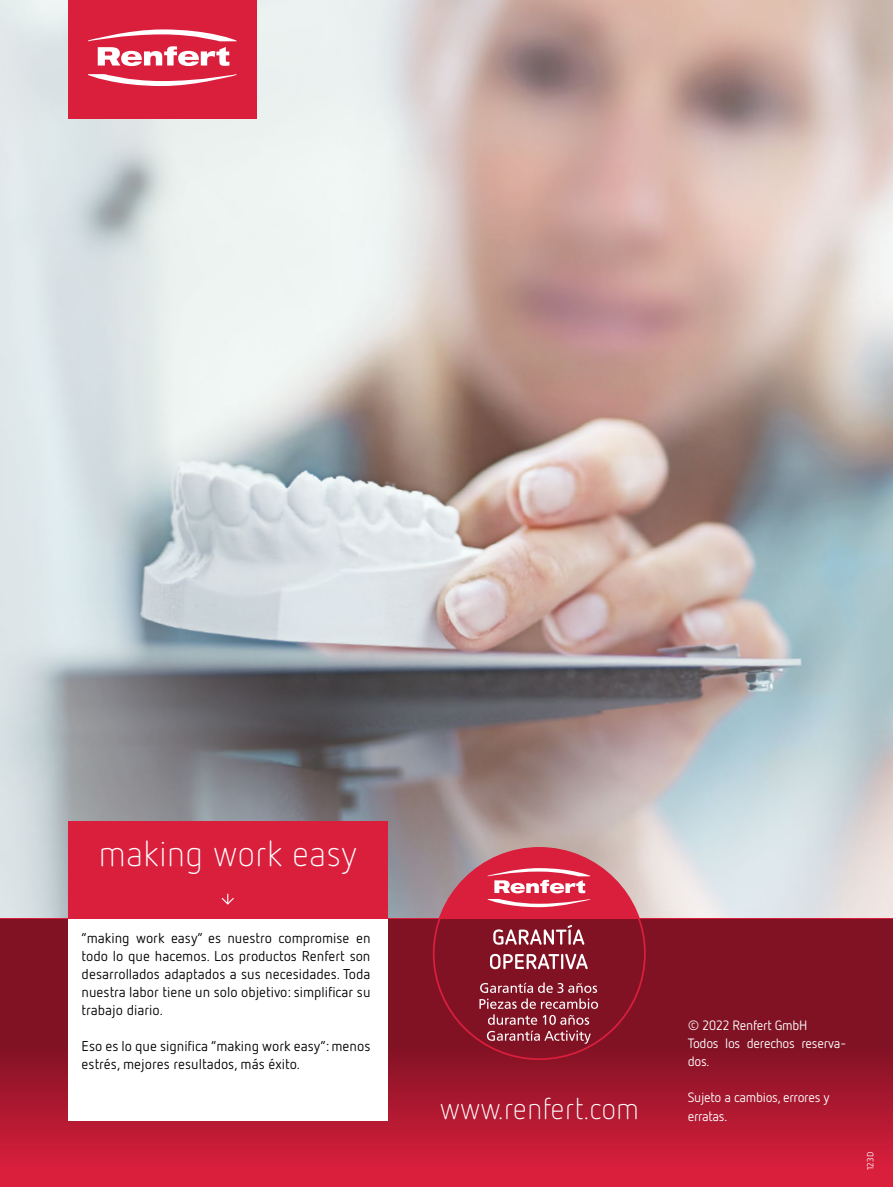
<style>
.page{position:relative;width:893px;height:1187px;background:#fff}
.page>*{position:absolute;margin:0;border:0;box-sizing:border-box;transform-origin:0 0}
.t1{font:300 36px "Netto Pro";color:#fff}
.t2{font:300 30px "Netto Pro";color:#fff}
.t3{font:14.25px/18px "Netto Pro";color:#000;text-align:justify}
.t4{font:13.5px/18px "Netto Pro";letter-spacing:-.02em;color:#fff}
.t5{font:9px "Netto Pro";color:#fff}
</style>
<div class="page">
<img style="left:0;top:0;width:893px;height:918px">
<svg style="left:0;top:918px;width:893px;height:268px;background:#a3172e"></svg>
<div style="left:68px;top:0;width:188px;height:118px;background:#da1f3d"></div>
<svg style="left:88px;top:74px;width:148px;height:12px"></svg>
<svg style="left:88px;top:29px;width:149px;height:37px"></svg>
<svg style="left:439px;top:847px;width:200px;height:71px;background:#d4586b"></svg>
<svg style="left:490px;top:953px;width:98px;height:16px"></svg>
<svg style="left:493px;top:924px;width:91px;height:20px"></svg>
<svg style="left:487px;top:1030px;width:104px;height:13px"></svg>
<svg style="left:488px;top:1014px;width:101px;height:10px"></svg>
<svg style="left:479px;top:998px;width:119px;height:10px"></svg>
<svg style="left:480px;top:982px;width:117px;height:10px"></svg>
<div style="left:68px;top:821px;width:319px;height:98px;background:#da1f3d"></div>
<div style="left:68px;top:918px;width:319px;height:202px;background:#fff"></div>
<svg style="left:221px;top:893px;width:13px;height:12px"></svg>
<h1 class="t1" style="left:98px;top:831px;width:260px">making work easy</h1>
<p class="t3" style="left:82px;top:928px;width:290px">“making work easy” es nuestro compromise en todo lo que hacemos. Los productos Renfert son desarrollados adaptados a sus necesidades. Toda nuestra labor tiene un solo objetivo: simplificar su trabajo diario.</p>
<p class="t3" style="left:82px;top:1036px;width:290px">Eso es lo que significa “making work easy”: menos estrés, mejores resultados, más éxito.</p>
<h2 class="t2" style="left:440px;top:1089px;width:201px">www.renfert.com</h2>
<p class="t4" style="left:688px;top:1016px;width:160px">© 2022 Renfert GmbH<br>Todos los derechos reserva&shy;dos.</p>
<p class="t4" style="left:688px;top:1088px;width:144px">Sujeto a cambios, errores y erratas.</p>
<p class="t5" style="left:864px;top:1169px;width:19px;rotate:-90deg">123D</p>
</div>
